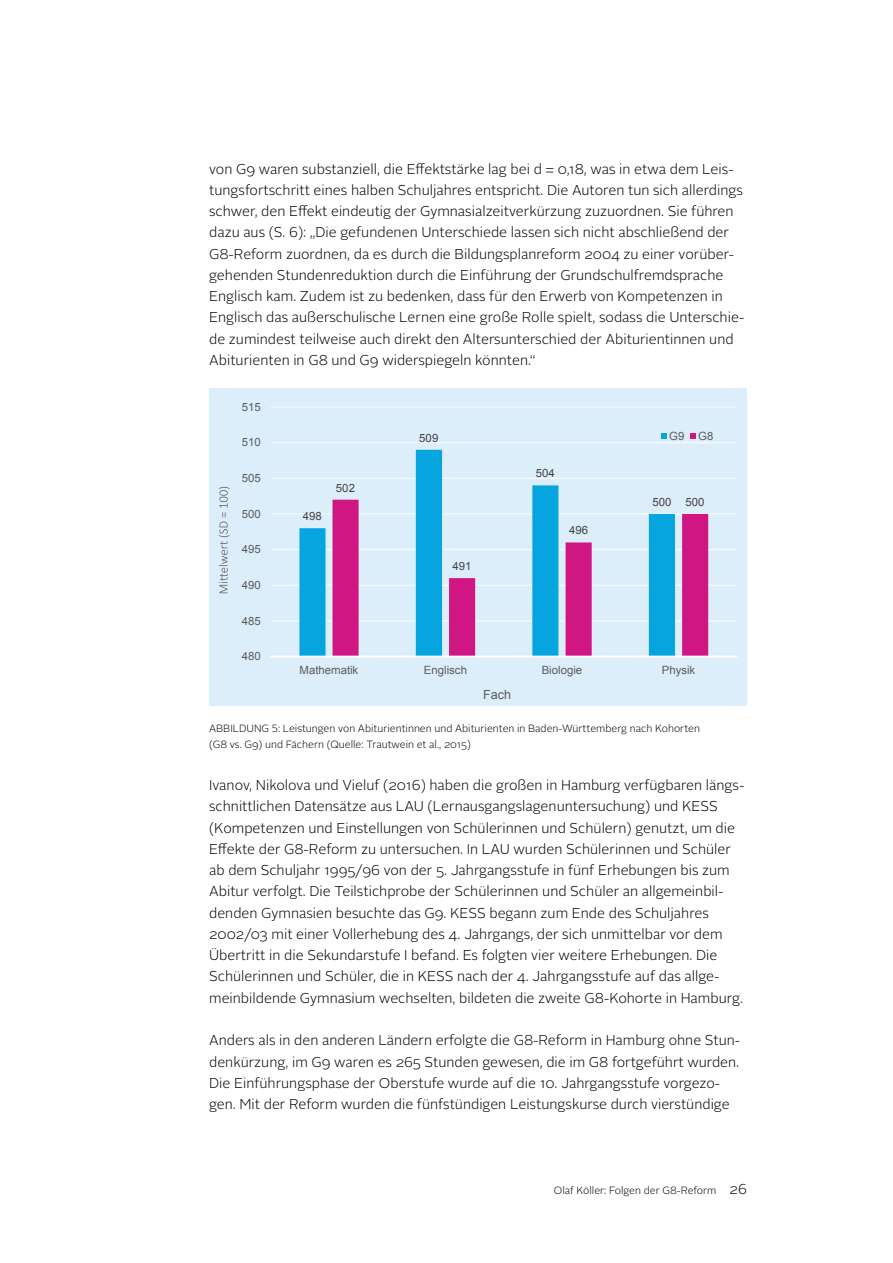
<style>
.page{position:relative;width:893px;height:1263px;background:#fff}
.page>*{position:absolute;margin:0;border:0;box-sizing:border-box;transform-origin:0 0}
.t1{font:300 14.25px/21.3px "Alright Sans";color:#000}
.t2{font:12.6px "Arial";color:#5c5a5c}
.t3{font:11.4px "Arial";color:#5c5a5c}
.t4{font:11.4px "Arial";color:#434243}
.t5{font:300 10.5px/15.9px "Alright Sans";color:#000}
.s1{font-size:14.25px}
</style>
<div class="page">
<div style="left:209px;top:388px;width:538px;height:318px;background:#ddeefb"></div>
<hr style="left:271px;top:620px;width:466px;height:1px;background:#fff">
<hr style="left:271px;top:585px;width:466px;height:1px;background:#fff">
<hr style="left:271px;top:549px;width:466px;height:1px;background:#fff">
<hr style="left:271px;top:513px;width:466px;height:1px;background:#fff">
<hr style="left:271px;top:478px;width:466px;height:1px;background:#fff">
<hr style="left:271px;top:442px;width:466px;height:1px;background:#fff">
<hr style="left:271px;top:406px;width:466px;height:1px;background:#fff">
<svg style="left:299px;top:450px;width:260px;height:206px"></svg>
<svg style="left:332px;top:500px;width:376px;height:156px"></svg>
<div style="left:271px;top:656px;width:466px;height:1px;border:1px solid #fff"></div>
<svg style="left:661px;top:433px;width:6px;height:6px"></svg>
<svg style="left:690px;top:433px;width:6px;height:6px"></svg>
<svg style="left:219px;top:487px;width:11px;height:106px"></svg>
<p class="t1" style="left:209px;top:158px;width:537px">von G9 waren substanziell, die Effektstärke lag bei d = 0,18, was in etwa dem Leis&shy;tungsfortschritt eines halben Schuljahres entspricht. Die Autoren tun sich allerdings schwer, den Effekt eindeutig der Gymnasialzeitverkürzung zuzuordnen. Sie führen dazu aus (S. 6): „Die gefundenen Unterschiede lassen sich nicht abschließend der G8-Reform zuordnen, da es durch die Bildungsplanreform 2004 zu einer vorüber&shy;gehenden Stundenreduktion durch die Einführung der Grundschulfremdsprache Englisch kam. Zudem ist zu bedenken, dass für den Erwerb von Kompetenzen in Englisch das außerschulische Lernen eine große Rolle spielt, sodass die Unterschie&shy;de zumindest teilweise auch direkt den Altersunterschied der Abiturientinnen und Abiturienten in G8 und G9 widerspiegeln könnten.“</p>
<p class="t3" style="left:242px;top:399px;width:20px">515</p>
<p class="t3" style="left:242px;top:435px;width:20px">510</p>
<p class="t3" style="left:242px;top:470px;width:20px">505</p>
<p class="t3" style="left:242px;top:506px;width:20px">500</p>
<p class="t3" style="left:242px;top:542px;width:20px">495</p>
<p class="t3" style="left:242px;top:577px;width:20px">490</p>
<p class="t3" style="left:242px;top:613px;width:20px">485</p>
<p class="t3" style="left:242px;top:649px;width:20px">480</p>
<p class="t4" style="left:303px;top:509px;width:20px">498</p>
<p class="t4" style="left:336px;top:480px;width:21px">502</p>
<p class="t4" style="left:419px;top:430px;width:21px">509</p>
<p class="t4" style="left:452px;top:559px;width:20px">491</p>
<p class="t4" style="left:536px;top:466px;width:21px">504</p>
<p class="t4" style="left:569px;top:523px;width:21px">496</p>
<p class="t3" style="left:669px;top:429px;width:46px">G9 G8</p>
<p class="t4" style="left:652px;top:494px;width:21px">500</p>
<p class="t4" style="left:686px;top:494px;width:21px">500</p>
<p class="t3" style="left:300px;top:662px;width:60px">Mathematik</p>
<p class="t3" style="left:424px;top:662px;width:45px">Englisch</p>
<p class="t3" style="left:542px;top:662px;width:42px">Biologie</p>
<p class="t3" style="left:662px;top:662px;width:35px">Physik</p>
<p class="t2" style="left:483px;top:686px;width:29px">Fach</p>
<p class="t5" style="left:209px;top:720px;width:492px">ABBILDUNG 5: Leistungen von Abiturientinnen und Abiturienten in Baden-Württemberg nach Kohorten (G8 vs. G9) und Fächern (Quelle: Trautwein et al., 2015)</p>
<p class="t1" style="left:209px;top:775px;width:537px">Ivanov, Nikolova und Vieluf (2016) haben die großen in Hamburg verfügbaren längs&shy;schnittlichen Datensätze aus LAU (Lernausgangslagenuntersuchung) und KESS (Kompetenzen und Einstellungen von Schülerinnen und Schülern) genutzt, um die Effekte der G8-Reform zu untersuchen. In LAU wurden Schülerinnen und Schüler ab dem Schuljahr 1995/96 von der 5. Jahrgangsstufe in fünf Erhebungen bis zum Abitur verfolgt. Die Teilstichprobe der Schülerinnen und Schüler an allgemeinbil&shy;denden Gymnasien besuchte das G9. KESS begann zum Ende des Schuljahres 2002/03 mit einer Vollerhebung des 4. Jahrgangs, der sich unmittelbar vor dem Übertritt in die Sekundarstufe I befand. Es folgten vier weitere Erhebungen. Die Schülerinnen und Schüler, die in KESS nach der 4. Jahrgangsstufe auf das allge&shy;meinbildende Gymnasium wechselten, bildeten die zweite G8-Kohorte in Hamburg.</p>
<p class="t1" style="left:209px;top:1030px;width:533px">Anders als in den anderen Ländern erfolgte die G8-Reform in Hamburg ohne Stun&shy;denkürzung, im G9 waren es 265 Stunden gewesen, die im G8 fortgeführt wurden.<br>Die Einführungsphase der Oberstufe wurde auf die 10. Jahrgangsstufe vorgezo&shy;gen. Mit der Reform wurden die fünfstündigen Leistungskurse durch vierstündige</p>
<p class="t5" style="left:554px;top:1183px;width:195px">Olaf Köller: Folgen der G8-Reform <span class="s1">26</span></p>
</div>
